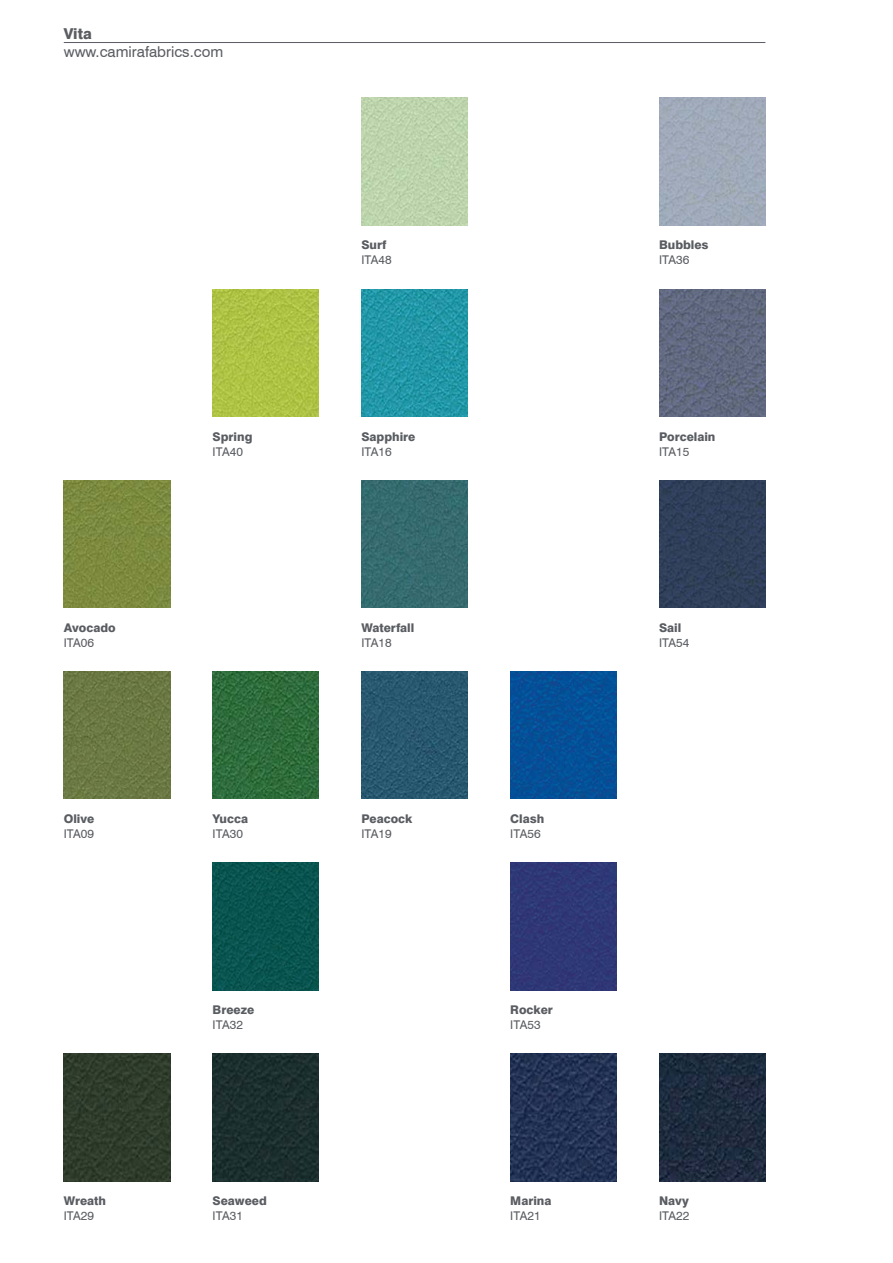
<style>
.page{position:relative;width:893px;height:1263px;background:#fff}
.page>*{position:absolute;margin:0;border:0;box-sizing:border-box;transform-origin:0 0}
.t1{font:15px "Swiss 721 BT";color:#595c61}
.t2{font:800 15px "Swiss 721 BT";color:#595c61}
.t3{font:800 12px "Swiss 721 BT";color:#595c61}
.t4{font:12px "Swiss 721 BT";color:#595c61}
</style>
<div class="page">
<hr style="left:64px;top:42px;width:701px;height:1px;background:#595c61">
<img style="left:361px;top:98px;width:107px;height:127px">
<img style="left:659px;top:98px;width:106px;height:127px">
<img style="left:213px;top:289px;width:106px;height:128px">
<img style="left:361px;top:289px;width:107px;height:128px">
<img style="left:659px;top:289px;width:106px;height:128px">
<img style="left:64px;top:480px;width:106px;height:128px">
<img style="left:361px;top:480px;width:107px;height:128px">
<img style="left:659px;top:480px;width:106px;height:128px">
<img style="left:64px;top:671px;width:106px;height:128px">
<img style="left:213px;top:671px;width:106px;height:128px">
<img style="left:361px;top:671px;width:107px;height:128px">
<img style="left:510px;top:671px;width:107px;height:128px">
<img style="left:213px;top:862px;width:106px;height:128px">
<div style="left:510px;top:862px;width:107px;height:128px;background:#2f3876"></div>
<img style="left:64px;top:1054px;width:106px;height:127px">
<img style="left:213px;top:1054px;width:106px;height:127px">
<img style="left:510px;top:1054px;width:107px;height:127px">
<img style="left:659px;top:1054px;width:106px;height:127px">
<p class="t2" style="left:64px;top:25px;width:30px">Vita</p>
<p class="t1" style="left:64px;top:42px;width:161px">www.camirafabrics.com</p>
<p class="t3" style="left:361px;top:238px;width:27px">Surf</p>
<p class="t4" style="left:361px;top:253px;width:32px">ITA48</p>
<p class="t3" style="left:659px;top:238px;width:51px">Bubbles</p>
<p class="t4" style="left:659px;top:253px;width:32px">ITA36</p>
<p class="t3" style="left:213px;top:429px;width:41px">Spring</p>
<p class="t4" style="left:213px;top:444px;width:32px">ITA40</p>
<p class="t3" style="left:361px;top:429px;width:55px">Sapphire</p>
<p class="t4" style="left:361px;top:444px;width:32px">ITA16</p>
<p class="t3" style="left:659px;top:429px;width:58px">Porcelain</p>
<p class="t4" style="left:659px;top:444px;width:32px">ITA15</p>
<p class="t3" style="left:64px;top:620px;width:53px">Avocado</p>
<p class="t4" style="left:64px;top:635px;width:32px">ITA06</p>
<p class="t3" style="left:361px;top:620px;width:54px">Waterfall</p>
<p class="t4" style="left:361px;top:635px;width:32px">ITA18</p>
<p class="t3" style="left:659px;top:620px;width:24px">Sail</p>
<p class="t4" style="left:659px;top:635px;width:32px">ITA54</p>
<p class="t3" style="left:64px;top:811px;width:32px">Olive</p>
<p class="t4" style="left:64px;top:826px;width:32px">ITA09</p>
<p class="t3" style="left:213px;top:811px;width:37px">Yucca</p>
<p class="t4" style="left:213px;top:826px;width:32px">ITA30</p>
<p class="t3" style="left:361px;top:811px;width:52px">Peacock</p>
<p class="t4" style="left:361px;top:826px;width:32px">ITA19</p>
<p class="t3" style="left:510px;top:811px;width:36px">Clash</p>
<p class="t4" style="left:510px;top:826px;width:32px">ITA56</p>
<p class="t3" style="left:213px;top:1002px;width:43px">Breeze</p>
<p class="t4" style="left:213px;top:1017px;width:32px">ITA32</p>
<p class="t3" style="left:510px;top:1002px;width:44px">Rocker</p>
<p class="t4" style="left:510px;top:1017px;width:32px">ITA53</p>
<p class="t3" style="left:64px;top:1194px;width:44px">Wreath</p>
<p class="t4" style="left:64px;top:1209px;width:32px">ITA29</p>
<p class="t3" style="left:213px;top:1194px;width:56px">Seaweed</p>
<p class="t4" style="left:213px;top:1209px;width:32px">ITA31</p>
<p class="t3" style="left:510px;top:1194px;width:43px">Marina</p>
<p class="t4" style="left:510px;top:1209px;width:32px">ITA21</p>
<p class="t3" style="left:659px;top:1194px;width:31px">Navy</p>
<p class="t4" style="left:659px;top:1209px;width:32px">ITA22</p>
</div>
